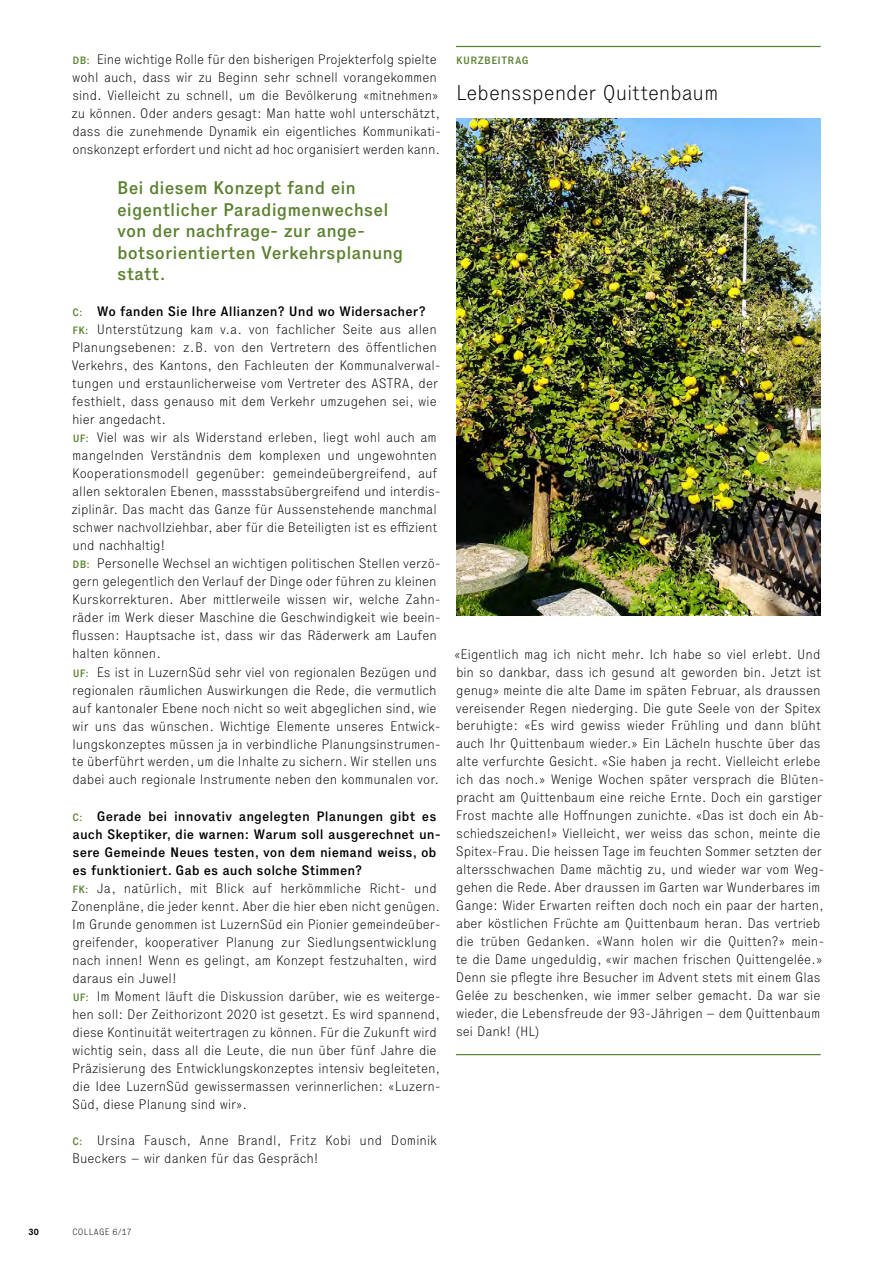
<style>
.page{position:relative;width:893px;height:1263px;background:#fff}
.page>*{position:absolute;margin:0;border:0;box-sizing:border-box;transform-origin:0 0}
.t1{font:100 21px "Executive 35";letter-spacing:-.005em;color:#000}
.t2{font:500 18px/21.6px "Executive 65";color:#5c8131}
.t3{font:100 13.5px/18px "Executive 35";color:#000}
.t4{font:500 13.5px/18px "Executive 65";color:#000}
.t5{font:500 10.5px "Executive 65";letter-spacing:.035em;color:#5c8131}
.t6{font:100 9px "Executive 35";letter-spacing:.04em;color:#000}
.t7{font:700 9px "Executive 75";color:#000}
.s1{font-family:"Executive 65";font-weight:500;font-size:10.5px;color:#5c8131}
.s2{font-size:10.5px;color:#5c8131}
</style>
<div class="page">
<hr style="left:456px;top:1054px;width:365px;height:1px;background:#5c8131">
<hr style="left:456px;top:46px;width:365px;height:1px;background:#5c8131">
<img style="left:456px;top:118px;width:365px;height:497px">
<p class="t3" style="left:71px;top:51px;width:371px"><span class="s1">DB:</span> Eine wichtige Rolle für den bisherigen Projekterfolg spielte wohl auch, dass wir zu Beginn sehr schnell vorangekommen sind. Vielleicht zu schnell, um die Bevölkerung «mitnehmen» zu können. Oder anders gesagt: Man hatte wohl unterschätzt, dass die zunehmende Dynamik ein eigentliches Kommunikati&shy;onskonzept erfordert und nicht ad hoc organisiert werden kann.</p>
<h2 class="t2" style="left:117px;top:177px;width:288px">Bei diesem Konzept fand ein eigentlicher Paradigmenwechsel von der nachfrage- zur ange&shy;botsorientierten Verkehrsplanung statt.</h2>
<p class="t4" style="left:73px;top:303px;width:355px"><span class="s2">C:</span> Wo fanden Sie Ihre Allianzen? Und wo Widersacher?</p>
<p class="t3" style="left:71px;top:321px;width:371px"><span class="s1">FK:</span> Unterstützung kam v.a. von fachlicher Seite aus allen Planungsebenen: z.B. von den Vertretern des öffentlichen Verkehrs, des Kantons, den Fachleuten der Kommunalverwal&shy;tungen und erstaunlicherweise vom Vertreter des ASTRA, der festhielt, dass genauso mit dem Verkehr umzugehen sei, wie hier angedacht.<br><span class="s1">UF:</span> Viel was wir als Widerstand erleben, liegt wohl auch am mangelnden Verständnis dem komplexen und ungewohnten Kooperationsmodell gegenüber: gemeindeübergreifend, auf allen sektoralen Ebenen, massstabsübergreifend und interdis&shy;ziplinär. Das macht das Ganze für Aussenstehende manchmal schwer nachvollziehbar, aber für die Beteiligten ist es effizient und nachhaltig!<br><span class="s1">DB:</span> Personelle Wechsel an wichtigen politischen Stellen verzö&shy;gern gelegentlich den Verlauf der Dinge oder führen zu kleinen Kurskorrekturen. Aber mittlerweile wissen wir, welche Zahn&shy;räder im Werk dieser Maschine die Geschwindigkeit wie beein&shy;flussen: Hauptsache ist, dass wir das Räderwerk am Laufen halten können.<br><span class="s1">UF:</span> Es ist in LuzernSüd sehr viel von regionalen Bezügen und regionalen räumlichen Auswirkungen die Rede, die vermutlich auf kantonaler Ebene noch nicht so weit abgeglichen sind, wie wir uns das wünschen. Wichtige Elemente unseres Entwick&shy;lungskonzeptes müssen ja in verbindliche Planungsinstrumen&shy;te überführt werden, um die Inhalte zu sichern. Wir stellen uns dabei auch regionale Instrumente neben den kommunalen vor.</p>
<p class="t4" style="left:73px;top:807px;width:370px"><span class="s2">C:</span> Gerade bei innovativ angelegten Planungen gibt es auch Skeptiker, die warnen: Warum soll ausgerechnet un&shy;sere Gemeinde Neues testen, von dem niemand weiss, ob es funktioniert. Gab es auch solche Stimmen?</p>
<p class="t3" style="left:71px;top:879px;width:371px"><span class="s1">FK:</span> Ja, natürlich, mit Blick auf herkömmliche Richt- und Zonenpläne, die jeder kennt. Aber die hier eben nicht genügen.<br>Im Grunde genommen ist LuzernSüd ein Pionier gemeindeüber&shy;greifender, kooperativer Planung zur Siedlungsentwicklung nach innen! Wenn es gelingt, am Konzept festzuhalten, wird daraus ein Juwel!<br><span class="s1">UF:</span> Im Moment läuft die Diskussion darüber, wie es weiterge&shy;hen soll: Der Zeithorizont 2020 ist gesetzt. Es wird spannend, diese Kontinuität weitertragen zu können. Für die Zukunft wird wichtig sein, dass all die Leute, die nun über fünf Jahre die Präzisierung des Entwicklungskonzeptes intensiv begleiteten, die Idee LuzernSüd gewissermassen verinnerlichen: «Luzern-Süd, diese Planung sind wir».</p>
<p class="t3" style="left:72px;top:1131px;width:366px"><span class="s1">C:</span> Ursina Fausch, Anne Brandl, Fritz Kobi und Dominik<br>Bueckers – wir danken für das Gespräch!</p>
<p class="t5" style="left:456px;top:54px;width:74px">KURZBEITRAG</p>
<h1 class="t1" style="left:456px;top:80px;width:264px">Lebensspender Quittenbaum</h1>
<p class="t3" style="left:454px;top:645px;width:372px">«Eigentlich mag ich nicht mehr. Ich habe so viel erlebt. Und bin so dankbar, dass ich gesund alt geworden bin. Jetzt ist genug» meinte die alte Dame im späten Februar, als draussen vereisender Regen niederging. Die gute Seele von der Spitex beruhigte: «Es wird gewiss wieder Frühling und dann blüht auch Ihr Quittenbaum wieder.» Ein Lächeln huschte über das alte verfurchte Gesicht. «Sie haben ja recht. Vielleicht erlebe ich das noch.» Wenige Wochen später versprach die Blüten&shy;pracht am Quittenbaum eine reiche Ernte. Doch ein garstiger Frost machte alle Hoffnungen zunichte. «Das ist doch ein Ab&shy;schiedszeichen!» Vielleicht, wer weiss das schon, meinte die Spitex-Frau. Die heissen Tage im feuchten Sommer setzten der altersschwachen Dame mächtig zu, und wieder war vom Weg&shy;gehen die Rede. Aber draussen im Garten war Wunderbares im Gange: Wider Erwarten reiften doch noch ein paar der harten, aber köstlichen Früchte am Quittenbaum heran. Das vertrieb die trüben Gedanken. «Wann holen wir die Quitten?» mein&shy;te die Dame ungeduldig, «wir machen frischen Quittengelée.» Denn sie pflegte ihre Besucher im Advent stets mit einem Glas Gelée zu beschenken, wie immer selber gemacht. Da war sie wieder, die Lebensfreude der 93-Jährigen – dem Quittenbaum sei Dank! (HL)</p>
<p class="t7" style="left:28px;top:1225px;width:12px">30</p>
<p class="t6" style="left:72px;top:1226px;width:61px">COLLAGE 6/17</p>
</div>
